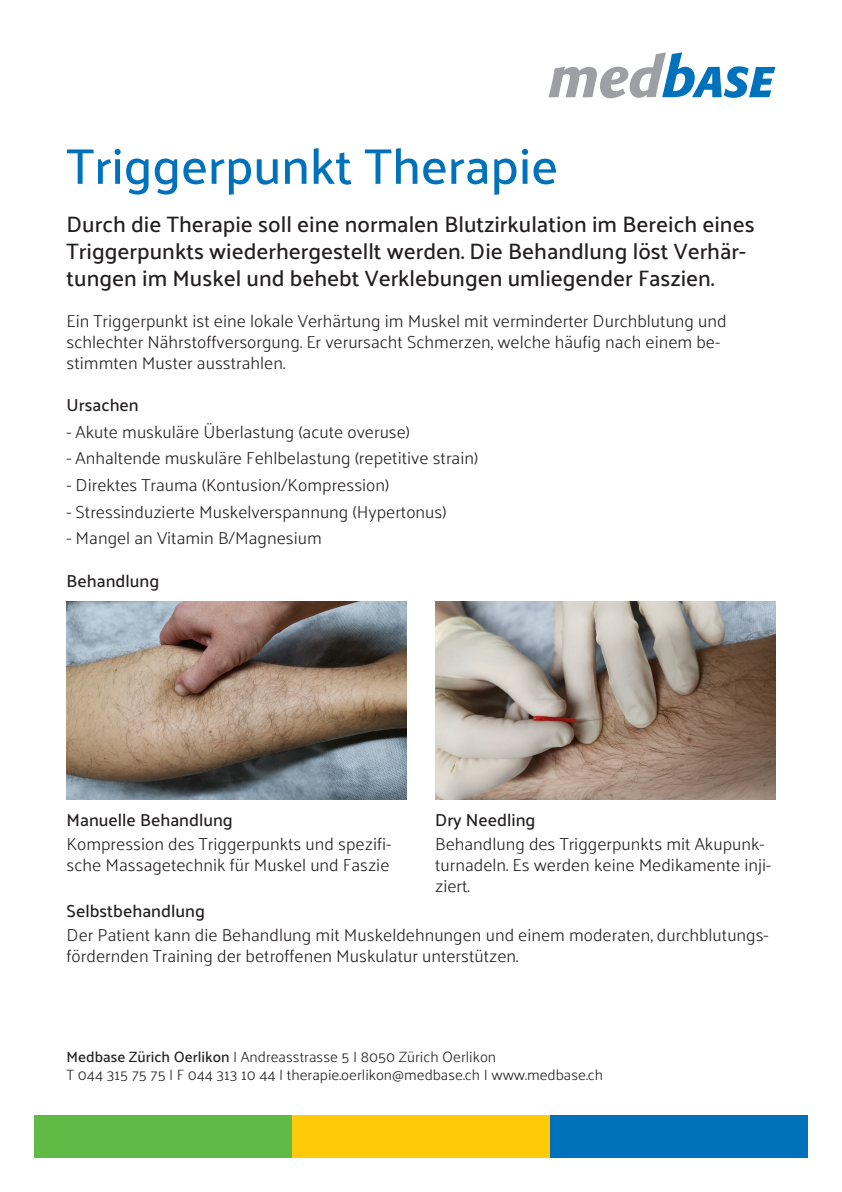
<style>
.page{position:relative;width:842px;height:1192px;background:#fff}
.page>*{position:absolute;margin:0;border:0;box-sizing:border-box;transform-origin:0 0}
.t1{font:500 50.5px "Palanquin";color:#0072bc}
.t2{font:500 22.5px/27px "Palanquin";color:#231f20}
.Aufzählungszeichen_M{font:300 17.5px/21px "Palanquin";color:#231f20}
.Aufzählungszeichen_M-2{font:500 17.5px "Palanquin";color:#231f20}
.t3{font:300 15px/18px "Palanquin";color:#231f20}
.s1{font-weight:500}
</style>
<div class="page">
<svg style="left:549px;top:52px;width:226px;height:46px"></svg>
<div style="left:34px;top:1115px;width:258px;height:43px;background:#60bb46"></div>
<div style="left:550px;top:1115px;width:258px;height:43px;background:#0072bc"></div>
<div style="left:292px;top:1115px;width:258px;height:43px;background:#feca0a"></div>
<img style="left:67px;top:601px;width:340px;height:199px">
<img style="left:435px;top:601px;width:340px;height:199px">
<p class="t1" style="left:67px;top:137px;width:493px">Triggerpunkt Therapie</p>
<p class="t2" style="left:67px;top:210px;width:689px">Durch die Therapie soll eine normalen Blutzirkulation im Bereich eines<br>Triggerpunkts wiederhergestellt werden. Die Behandlung löst Verhär&shy;tungen im Muskel und behebt Verklebungen umliegender Faszien.</p>
<p class="Aufzählungszeichen_M" style="left:67px;top:311px;width:661px">Ein Triggerpunkt ist eine lokale Verhärtung im Muskel mit verminderter Durchblutung und schlechter Nährstoffversorgung. Er verursacht Schmerzen, welche häufig nach einem be&shy;stimmten Muster ausstrahlen.</p>
<p class="Aufzählungszeichen_M-2" style="left:67px;top:395px;width:74px">Ursachen</p>
<p class="Aufzählungszeichen_M" style="left:67px;top:421px;width:345px">- Akute muskuläre Überlastung (acute overuse)</p>
<p class="Aufzählungszeichen_M" style="left:67px;top:448px;width:413px">- Anhaltende muskuläre Fehlbelastung (repetitive strain)</p>
<p class="Aufzählungszeichen_M" style="left:67px;top:474px;width:324px">- Direktes Trauma (Kontusion/Kompression)</p>
<p class="Aufzählungszeichen_M" style="left:67px;top:501px;width:381px">- Stressinduzierte Muskelverspannung (Hypertonus)</p>
<p class="Aufzählungszeichen_M" style="left:67px;top:528px;width:257px">- Mangel an Vitamin B/Magnesium</p>
<p class="Aufzählungszeichen_M-2" style="left:67px;top:570px;width:94px">Behandlung</p>
<p class="Aufzählungszeichen_M-2" style="left:67px;top:810px;width:168px">Manuelle Behandlung</p>
<p class="Aufzählungszeichen_M" style="left:67px;top:833px;width:326px">Kompression des Triggerpunkts und spezifi&shy;sche Massagetechnik für Muskel und Faszie</p>
<p class="Aufzählungszeichen_M-2" style="left:435px;top:810px;width:102px">Dry Needling</p>
<p class="Aufzählungszeichen_M" style="left:435px;top:833px;width:338px">Behandlung des Triggerpunkts mit Akupunk&shy;turnadeln. Es werden keine Medikamente inji&shy;ziert.</p>
<p class="Aufzählungszeichen_M-2" style="left:67px;top:900px;width:140px">Selbstbehandlung</p>
<p class="Aufzählungszeichen_M" style="left:67px;top:924px;width:703px">Der Patient kann die Behandlung mit Muskeldehnungen und einem moderaten, durchblutungs&shy;fördernden Training der betroffenen Muskulatur unterstützen.</p>
<p class="t3" style="left:67px;top:1048px;width:538px"><span class="s1">Medbase Zürich Oerlikon</span> I Andreasstrasse 5 I 8050 Zürich Oerlikon<br>T 044 315 75 75 I F 044 313 10 44 I therapie.oerlikon@medbase.ch I www.medbase.ch</p>
</div>
